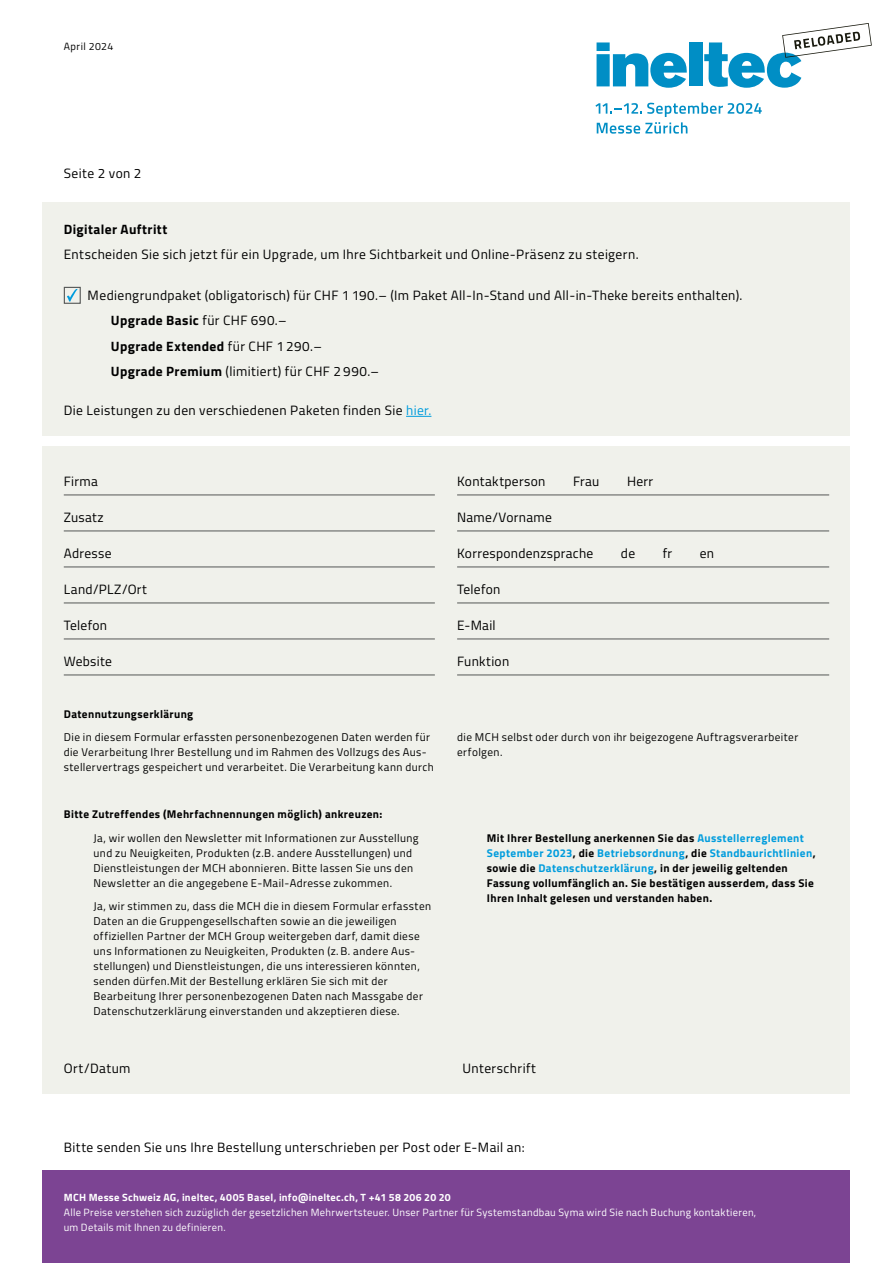
<style>
.page{position:relative;width:893px;height:1263px;background:#fff}
.page>*{position:absolute;margin:0;border:0;box-sizing:border-box;transform-origin:0 0}
.t1{font:13.5px/25.5px "Titillium";letter-spacing:.03em;color:#000}
.t2{font:700 13.5px "Titillium";letter-spacing:.03em;color:#000}
.t3{font:11.25px/15px "Titillium";letter-spacing:.035em;color:#000}
.t4{font:700 11.25px/15px "Titillium";letter-spacing:.035em;color:#000}
.t5{font:10.5px/15px "Titillium";letter-spacing:.03em;color:#fff}
.t6{font:700 10.5px "Titillium";letter-spacing:.025em;color:#fff}
.t7{font:10.5px "Titillium";letter-spacing:.04em;color:#000}
.s1{font-weight:700}
.s2{color:#009cdd}
</style>
<div class="page">
<svg style="left:597px;top:42px;width:90px;height:46px"></svg>
<div style="left:689px;top:42px;width:13px;height:44px;background:#008ec5"></div>
<svg style="left:595px;top:103px;width:167px;height:31px"></svg>
<svg style="left:704px;top:23px;width:168px;height:65px"></svg>
<div style="left:43px;top:1171px;width:807px;height:92px;background:#7c4493"></div>
<div style="left:43px;top:447px;width:807px;height:647px;background:#f0f1eb"></div>
<hr style="left:64px;top:495px;width:371px;height:1px;background:#555756">
<hr style="left:64px;top:531px;width:371px;height:1px;background:#555756">
<hr style="left:64px;top:567px;width:371px;height:1px;background:#555756">
<hr style="left:64px;top:603px;width:371px;height:1px;background:#555756">
<hr style="left:64px;top:639px;width:371px;height:1px;background:#555756">
<hr style="left:64px;top:675px;width:371px;height:1px;background:#555756">
<hr style="left:457px;top:495px;width:372px;height:1px;background:#555756">
<hr style="left:457px;top:531px;width:372px;height:1px;background:#555756">
<hr style="left:457px;top:567px;width:372px;height:1px;background:#555756">
<hr style="left:457px;top:603px;width:372px;height:1px;background:#555756">
<hr style="left:457px;top:639px;width:372px;height:1px;background:#555756">
<hr style="left:457px;top:675px;width:372px;height:1px;background:#555756">
<div style="left:43px;top:203px;width:807px;height:233px;background:#f0f1eb"></div>
<svg style="left:406px;top:416px;width:25px;height:1px"></svg>
<svg style="left:67px;top:289px;width:11px;height:13px"></svg>
<div style="left:64px;top:287px;width:17px;height:17px;border:1px solid #555756"></div>
<p class="t7" style="left:64px;top:39px;width:51px">April 2024</p>
<p class="t1" style="left:64px;top:160px;width:79px">Seite 2 von 2</p>
<p class="t2" style="left:64px;top:219px;width:105px">Digitaler Auftritt</p>
<p class="t1" style="left:64px;top:241px;width:576px">Entscheiden Sie sich jetzt für ein Upgrade, um Ihre Sichtbarkeit und Online-Präsenz zu steigern.</p>
<p class="t1" style="left:111px;top:282px;width:633px;text-indent:-23px">Mediengrundpaket (obligatorisch) für CHF 1 190.– (Im Paket All-In-Stand und All-in-Theke bereits enthalten).<br><span class="s1">Upgrade Basic</span> für CHF 690.–<br><span class="s1">Upgrade Extended</span> für CHF 1 290.–<br><span class="s1">Upgrade Premium</span> (limitiert) für CHF 2 990.–</p>
<p class="t1" style="left:64px;top:397px;width:369px">Die Leistungen zu den verschiedenen Paketen finden Sie <span class="s2">hier.</span></p>
<p class="t1" style="left:64px;top:468px;width:36px">Firma</p>
<p class="t1" style="left:64px;top:504px;width:41px">Zusatz</p>
<p class="t1" style="left:64px;top:540px;width:49px">Adresse</p>
<p class="t1" style="left:64px;top:576px;width:85px">Land/PLZ/Ort</p>
<p class="t1" style="left:64px;top:612px;width:45px">Telefon</p>
<p class="t1" style="left:64px;top:648px;width:50px">Website</p>
<p class="t1" style="left:457px;top:468px;width:90px">Kontaktperson</p>
<p class="t1" style="left:573px;top:468px;width:28px">Frau</p>
<p class="t1" style="left:627px;top:468px;width:28px">Herr</p>
<p class="t1" style="left:457px;top:504px;width:96px">Name/Vorname</p>
<p class="t1" style="left:457px;top:540px;width:138px">Korrespondenzsprache</p>
<p class="t1" style="left:621px;top:540px;width:16px">de</p>
<p class="t1" style="left:663px;top:540px;width:11px">fr</p>
<p class="t1" style="left:700px;top:540px;width:16px">en</p>
<p class="t1" style="left:457px;top:576px;width:45px">Telefon</p>
<p class="t1" style="left:457px;top:612px;width:40px">E-Mail</p>
<p class="t1" style="left:457px;top:648px;width:54px">Funktion</p>
<p class="t4" style="left:64px;top:706px;width:131px">Datennutzungserklärung</p>
<p class="t3" style="left:64px;top:729px;width:372px">Die in diesem Formular erfassten personenbezogenen Daten werden für die Verarbeitung Ihrer Bestellung und im Rahmen des Vollzugs des Aus&shy;stellervertrags gespeichert und verarbeitet. Die Verarbeitung kann durch</p>
<p class="t3" style="left:457px;top:729px;width:343px">die MCH selbst oder durch von ihr beigezogene Auftragsverarbeiter erfolgen.</p>
<p class="t4" style="left:64px;top:806px;width:320px">Bitte Zutreffendes (Mehrfachnennungen möglich) ankreuzen:</p>
<p class="t3" style="left:94px;top:830px;width:327px">Ja, wir wollen den Newsletter mit Informationen zur Ausstellung und zu Neuigkeiten, Produkten (z.B. andere Ausstellungen) und Dienstleistungen der MCH abonnieren. Bitte lassen Sie uns den Newsletter an die angegebene E-Mail-Adresse zukommen.</p>
<p class="t3" style="left:94px;top:898px;width:339px">Ja, wir stimmen zu, dass die MCH die in diesem Formular erfassten Daten an die Gruppengesellschaften sowie an die jeweiligen offiziellen Partner der MCH Group weitergeben darf, damit diese uns Informationen zu Neuigkeiten, Produkten (z. B. andere Aus&shy;stellungen) und Dienstleistungen, die uns interessieren könnten, senden dürfen.Mit der Bestellung erklären Sie sich mit der Bearbeitung Ihrer personenbezogenen Daten nach Massgabe der Datenschutzerklärung einverstanden und akzeptieren diese.</p>
<p class="t4" style="left:487px;top:830px;width:330px">Mit Ihrer Bestellung anerkennen Sie das <span class="s2">Ausstellerreglement September 2023</span>, die <span class="s2">Betriebsordnung</span>, die <span class="s2">Standbaurichtlinien</span>, sowie die <span class="s2">Datenschutzerklärung</span>, in der jeweilig geltenden Fassung vollumfänglich an. Sie bestätigen ausserdem, dass Sie Ihren Inhalt gelesen und verstanden haben.</p>
<p class="t1" style="left:64px;top:1055px;width:68px">Ort/Datum</p>
<p class="t1" style="left:462px;top:1055px;width:75px">Unterschrift</p>
<p class="t1" style="left:64px;top:1134px;width:462px">Bitte senden Sie uns Ihre Bestellung unterschrieben per Post oder E-Mail an:</p>
<p class="t6" style="left:64px;top:1189px;width:388px">MCH Messe Schweiz AG, ineltec, 4005 Basel, info@ineltec.ch, T +41 58 206 20 20</p>
<p class="t5" style="left:64px;top:1204px;width:694px">Alle Preise verstehen sich zuzüglich der gesetzlichen Mehrwertsteuer. Unser Partner für Systemstandbau Syma wird Sie nach Buchung kontaktieren, um Details mit Ihnen zu definieren.</p>
</div>
